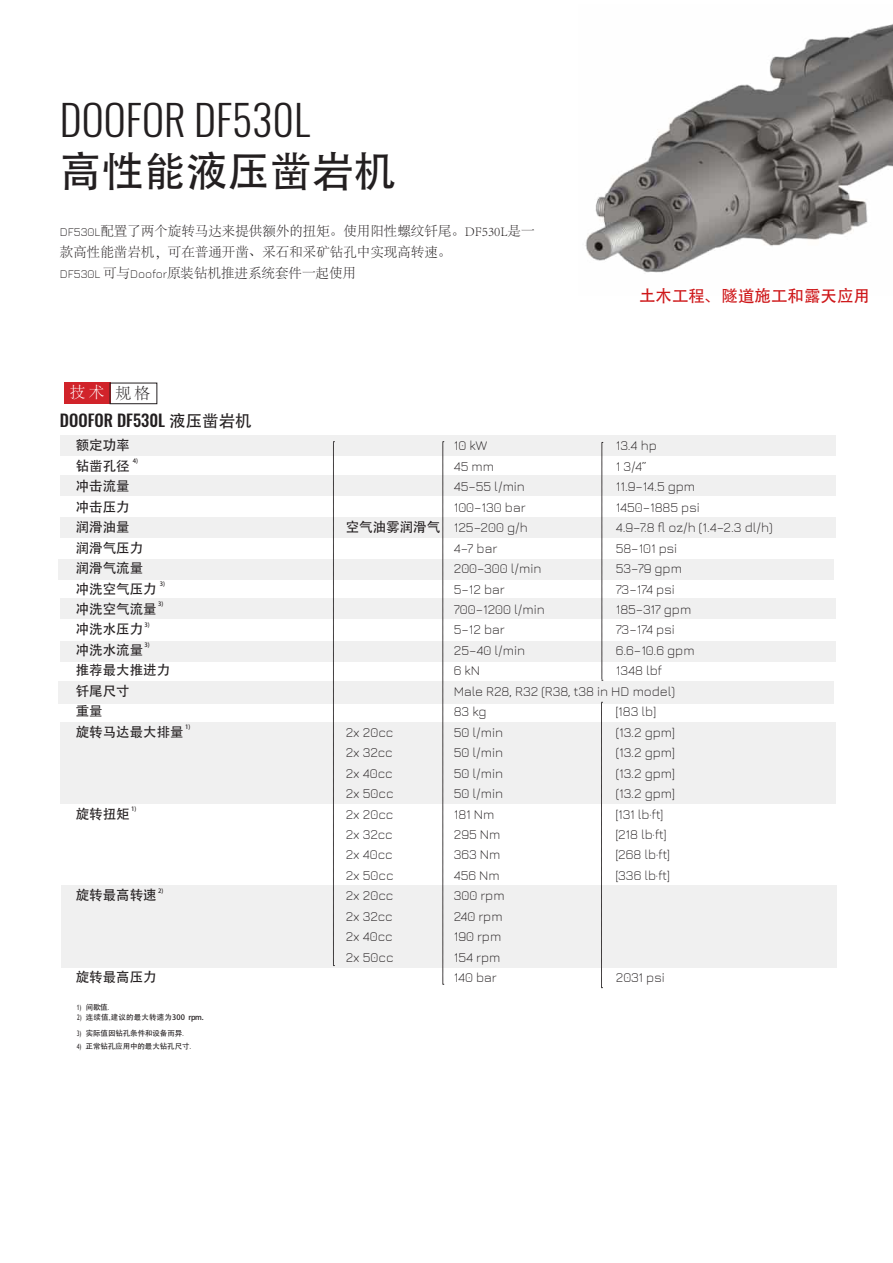
<style>
.page{position:relative;width:893px;height:1263px;background:#fff}
.page>*{position:absolute;margin:0;border:0;box-sizing:border-box;transform-origin:0 0}
.t1{font:300 42px "Oswald";color:#231f20}
.Otsikko_kiinaksi{font:42px "Adobe Heiti Std";color:#231f20}
.t2{font:500 16.5px "Oswald";color:#231f20}
.t3{font:16.5px "Adobe Heiti Std";color:#ce1719}
.t4{font:300 15.75px "Adobe Song Std";color:#fff}
.t5{font:300 15.75px "Adobe Song Std";color:#231f20}
.Kiinan_taulukko-otsikot{font:300 13.5px "Jura";color:#231f20}
.Tekstikentän_tyyli_kiina{font:300 13.5px "Adobe Song Std";color:#231f20}
.Kiinan_taulukko-otsikot-2{font:13.5px "Adobe Heiti Std";color:#231f20}
.t6{font:7.5px "Adobe Heiti Std";letter-spacing:-.01em;color:#231f20}
.t7{font:7.5px "Adobe Heiti Std";letter-spacing:.02em;color:#231f20}
.Kiinan_taulukko-otsikot-3{font:6px "Adobe Heiti Std";color:#231f20}
.s1{font-family:"Jura";font-size:12px}
.s2{font-family:"Adobe Heiti Std";font-weight:400}
.s3{font-family:"Trebuchet MS"}
.s4{font-family:"Times New Roman"}
</style>
<div class="page">
<svg style="left:333px;top:456px;width:1px;height:429px"></svg>
<svg style="left:443px;top:456px;width:1px;height:529px"></svg>
<div style="left:60px;top:517px;width:776px;height:20px;background:#f0f0f0"></div>
<div style="left:60px;top:476px;width:776px;height:20px;background:#f0f0f0"></div>
<div style="left:60px;top:435px;width:776px;height:21px;background:#f0f0f0"></div>
<div style="left:59px;top:559px;width:775px;height:20px;background:#f0f0f0"></div>
<div style="left:60px;top:598px;width:776px;height:20px;background:#f0f0f0"></div>
<div style="left:60px;top:641px;width:776px;height:20px;background:#f0f0f0"></div>
<div style="left:59px;top:681px;width:775px;height:22px;background:#f0f0f0"></div>
<div style="left:60px;top:722px;width:776px;height:82px;background:#f0f0f0"></div>
<svg style="left:602px;top:442px;width:1px;height:239px"></svg>
<div style="left:61px;top:885px;width:775px;height:82px;background:#f0f0f0"></div>
<svg style="left:601px;top:702px;width:1px;height:286px"></svg>
<img style="left:585px;top:24px;width:308px;height:249px">
<div style="left:64px;top:383px;width:46px;height:21px;background:#d1232a"></div>
<div style="left:110px;top:383px;width:47px;height:21px;border:1px solid #231f20"></div>
<p class="t1" style="left:60px;top:83px;width:252px">DOOFOR DF530L</p>
<p class="Otsikko_kiinaksi" style="left:60px;top:147px;width:338px">高性能液压凿岩机</p>
<p class="Tekstikentän_tyyli_kiina" style="left:60px;top:224px;width:476px"><span class="s1">DF530L</span>配置了两个旋转马达来提供额外的扭矩。使用阳性螺纹钎尾。DF530L是一</p>
<p class="Tekstikentän_tyyli_kiina" style="left:60px;top:245px;width:393px">款高性能凿岩机，可在普通开凿、采石和采矿钻孔中实现高转速。</p>
<p class="Tekstikentän_tyyli_kiina" style="left:60px;top:266px;width:298px"><span class="s1">DF530L</span> 可与<span class="s1">Doofor</span>原装钻机推进系统套件一起使用</p>
<p class="t4" style="left:70px;top:384px;width:36px">技 术</p>
<p class="t5" style="left:116px;top:385px;width:36px">规 格</p>
<p class="t2" style="left:60px;top:412px;width:193px">DOOFOR DF530L <span class="s2">液压凿岩机</span></p>
<p class="t3" style="left:639px;top:286px;width:233px">土木工程、隧道施工和露天应用</p>
<p class="Kiinan_taulukko-otsikot-2" style="left:76px;top:437px;width:55px">额定功率</p>
<p class="Kiinan_taulukko-otsikot" style="left:454px;top:436px;width:35px">10 kW</p>
<p class="Kiinan_taulukko-otsikot" style="left:616px;top:436px;width:43px">13.4 hp</p>
<p class="Kiinan_taulukko-otsikot-2" style="left:76px;top:458px;width:55px">钻凿孔径</p>
<p class="Kiinan_taulukko-otsikot-3" style="left:133px;top:457px;width:7px">4)</p>
<p class="Kiinan_taulukko-otsikot" style="left:454px;top:456px;width:42px">45 mm</p>
<p class="Kiinan_taulukko-otsikot" style="left:616px;top:456px;width:32px">1 3/4”</p>
<p class="Kiinan_taulukko-otsikot-2" style="left:76px;top:478px;width:55px">冲击流量</p>
<p class="Kiinan_taulukko-otsikot" style="left:454px;top:477px;width:73px">45–55 l/min</p>
<p class="Kiinan_taulukko-otsikot" style="left:616px;top:477px;width:81px">11.9–14.5 gpm</p>
<p class="Kiinan_taulukko-otsikot-2" style="left:76px;top:499px;width:55px">冲击压力</p>
<p class="Kiinan_taulukko-otsikot" style="left:454px;top:497px;width:73px">100–130 bar</p>
<p class="Kiinan_taulukko-otsikot" style="left:616px;top:497px;width:85px">1450–1885 psi</p>
<p class="Kiinan_taulukko-otsikot-2" style="left:76px;top:519px;width:55px">润滑油量</p>
<p class="Kiinan_taulukko-otsikot" style="left:346px;top:518px;width:184px"><span class="s2">空气油雾润滑气</span> 125–200 g/h</p>
<p class="Kiinan_taulukko-otsikot" style="left:616px;top:518px;width:158px">4.9–7.8 fl oz/h (1.4–2.3 dl/h)</p>
<p class="Kiinan_taulukko-otsikot-2" style="left:76px;top:539px;width:69px">润滑气压力</p>
<p class="Kiinan_taulukko-otsikot" style="left:454px;top:538px;width:45px">4–7 bar</p>
<p class="Kiinan_taulukko-otsikot" style="left:616px;top:538px;width:63px">58–101 psi</p>
<p class="Kiinan_taulukko-otsikot-2" style="left:76px;top:560px;width:69px">润滑气流量</p>
<p class="Kiinan_taulukko-otsikot" style="left:454px;top:559px;width:89px">200–300 l/min</p>
<p class="Kiinan_taulukko-otsikot" style="left:616px;top:559px;width:68px">53–79 gpm</p>
<p class="Kiinan_taulukko-otsikot-2" style="left:76px;top:580px;width:82px">冲洗空气压力</p>
<p class="Kiinan_taulukko-otsikot-3" style="left:160px;top:580px;width:7px">3)</p>
<p class="Kiinan_taulukko-otsikot" style="left:454px;top:579px;width:53px">5–12 bar</p>
<p class="Kiinan_taulukko-otsikot" style="left:616px;top:579px;width:60px">73–174 psi</p>
<p class="Kiinan_taulukko-otsikot-2" style="left:76px;top:601px;width:82px">冲洗空气流量</p>
<p class="Kiinan_taulukko-otsikot-3" style="left:158px;top:601px;width:7px">3)</p>
<p class="Kiinan_taulukko-otsikot" style="left:454px;top:600px;width:93px">700–1200 l/min</p>
<p class="Kiinan_taulukko-otsikot" style="left:616px;top:600px;width:77px">185–317 gpm</p>
<p class="Kiinan_taulukko-otsikot-2" style="left:76px;top:621px;width:69px">冲洗水压力</p>
<p class="Kiinan_taulukko-otsikot-3" style="left:145px;top:621px;width:7px">3)</p>
<p class="Kiinan_taulukko-otsikot" style="left:454px;top:620px;width:53px">5–12 bar</p>
<p class="Kiinan_taulukko-otsikot" style="left:616px;top:620px;width:60px">73–174 psi</p>
<p class="Kiinan_taulukko-otsikot-2" style="left:76px;top:642px;width:69px">冲洗水流量</p>
<p class="Kiinan_taulukko-otsikot-3" style="left:145px;top:641px;width:7px">3)</p>
<p class="Kiinan_taulukko-otsikot" style="left:454px;top:640px;width:73px">25–40 l/min</p>
<p class="Kiinan_taulukko-otsikot" style="left:616px;top:640px;width:80px">6.6–10.6 gpm</p>
<p class="Kiinan_taulukko-otsikot-2" style="left:76px;top:662px;width:96px">推荐最大推进力</p>
<p class="Kiinan_taulukko-otsikot" style="left:454px;top:661px;width:28px">6 kN</p>
<p class="Kiinan_taulukko-otsikot" style="left:616px;top:661px;width:48px">1348 lbf</p>
<p class="Kiinan_taulukko-otsikot-2" style="left:76px;top:683px;width:55px">钎尾尺寸</p>
<p class="Kiinan_taulukko-otsikot" style="left:454px;top:681px;width:223px">Male R28, R32 (R38, t38 in HD model)</p>
<p class="Kiinan_taulukko-otsikot-2" style="left:76px;top:703px;width:28px">重量</p>
<p class="Kiinan_taulukko-otsikot" style="left:454px;top:702px;width:34px">83 kg</p>
<p class="Kiinan_taulukko-otsikot" style="left:616px;top:702px;width:42px">[183 lb]</p>
<p class="Kiinan_taulukko-otsikot-2" style="left:76px;top:724px;width:109px">旋转马达最大排量</p>
<p class="Kiinan_taulukko-otsikot-3" style="left:185px;top:723px;width:7px">1)</p>
<p class="Kiinan_taulukko-otsikot" style="left:346px;top:722px;width:49px">2x 20cc</p>
<p class="Kiinan_taulukko-otsikot" style="left:454px;top:722px;width:51px">50 l/min</p>
<p class="Kiinan_taulukko-otsikot" style="left:616px;top:722px;width:60px">(13.2 gpm]</p>
<p class="Kiinan_taulukko-otsikot" style="left:346px;top:743px;width:48px">2x 32cc</p>
<p class="Kiinan_taulukko-otsikot" style="left:454px;top:743px;width:51px">50 l/min</p>
<p class="Kiinan_taulukko-otsikot" style="left:616px;top:743px;width:60px">(13.2 gpm]</p>
<p class="Kiinan_taulukko-otsikot" style="left:346px;top:763px;width:49px">2x 40cc</p>
<p class="Kiinan_taulukko-otsikot" style="left:454px;top:763px;width:51px">50 l/min</p>
<p class="Kiinan_taulukko-otsikot" style="left:616px;top:763px;width:60px">(13.2 gpm]</p>
<p class="Kiinan_taulukko-otsikot" style="left:346px;top:784px;width:49px">2x 50cc</p>
<p class="Kiinan_taulukko-otsikot" style="left:454px;top:784px;width:51px">50 l/min</p>
<p class="Kiinan_taulukko-otsikot" style="left:616px;top:784px;width:60px">(13.2 gpm]</p>
<p class="Kiinan_taulukko-otsikot-2" style="left:76px;top:805px;width:55px">旋转扭矩</p>
<p class="Kiinan_taulukko-otsikot-3" style="left:131px;top:805px;width:7px">1)</p>
<p class="Kiinan_taulukko-otsikot-2" style="left:76px;top:887px;width:82px">旋转最高转速</p>
<p class="Kiinan_taulukko-otsikot-3" style="left:158px;top:887px;width:7px">2)</p>
<p class="Kiinan_taulukko-otsikot" style="left:346px;top:804px;width:49px">2x 20cc</p>
<p class="Kiinan_taulukko-otsikot" style="left:454px;top:804px;width:42px">181 Nm</p>
<p class="Kiinan_taulukko-otsikot" style="left:616px;top:804px;width:49px">[131 lb·ft]</p>
<p class="Kiinan_taulukko-otsikot" style="left:346px;top:825px;width:48px">2x 32cc</p>
<p class="Kiinan_taulukko-otsikot" style="left:454px;top:825px;width:48px">295 Nm</p>
<p class="Kiinan_taulukko-otsikot" style="left:616px;top:825px;width:52px">[218 lb·ft]</p>
<p class="Kiinan_taulukko-otsikot" style="left:346px;top:845px;width:49px">2x 40cc</p>
<p class="Kiinan_taulukko-otsikot" style="left:454px;top:845px;width:48px">363 Nm</p>
<p class="Kiinan_taulukko-otsikot" style="left:616px;top:845px;width:55px">[268 lb·ft]</p>
<p class="Kiinan_taulukko-otsikot" style="left:346px;top:865px;width:49px">2x 50cc</p>
<p class="Kiinan_taulukko-otsikot" style="left:454px;top:865px;width:48px">456 Nm</p>
<p class="Kiinan_taulukko-otsikot" style="left:616px;top:865px;width:55px">[336 lb·ft]</p>
<p class="Kiinan_taulukko-otsikot" style="left:346px;top:886px;width:49px">2x 20cc</p>
<p class="Kiinan_taulukko-otsikot" style="left:454px;top:886px;width:52px">300 rpm</p>
<p class="Kiinan_taulukko-otsikot" style="left:346px;top:906px;width:48px">2x 32cc</p>
<p class="Kiinan_taulukko-otsikot" style="left:454px;top:906px;width:50px">240 rpm</p>
<p class="Kiinan_taulukko-otsikot" style="left:346px;top:927px;width:49px">2x 40cc</p>
<p class="Kiinan_taulukko-otsikot" style="left:454px;top:927px;width:49px">190 rpm</p>
<p class="Kiinan_taulukko-otsikot" style="left:346px;top:947px;width:49px">2x 50cc</p>
<p class="Kiinan_taulukko-otsikot" style="left:454px;top:947px;width:48px">154 rpm</p>
<p class="Kiinan_taulukko-otsikot-2" style="left:76px;top:969px;width:82px">旋转最高压力</p>
<p class="Kiinan_taulukko-otsikot" style="left:454px;top:968px;width:45px">140 bar</p>
<p class="Kiinan_taulukko-otsikot" style="left:616px;top:968px;width:50px">2031 psi</p>
<p class="t6" style="left:77px;top:1003px;width:34px"><span class="s3">1)</span> 间歇值<span class="s4">.</span></p>
<p class="t7" style="left:77px;top:1013px;width:128px"><span class="s3">2)</span> 连续值<span class="s4">,</span>建议的最大转速为300 rpm.</p>
<p class="t6" style="left:77px;top:1029px;width:109px"><span class="s3">3)</span> 实际值因钻孔条件和设备而异<span class="s4">.</span></p>
<p class="t6" style="left:77px;top:1042px;width:116px"><span class="s3">4)</span> 正常钻孔应用中的最大钻孔尺寸<span class="s4">.</span></p>
</div>
